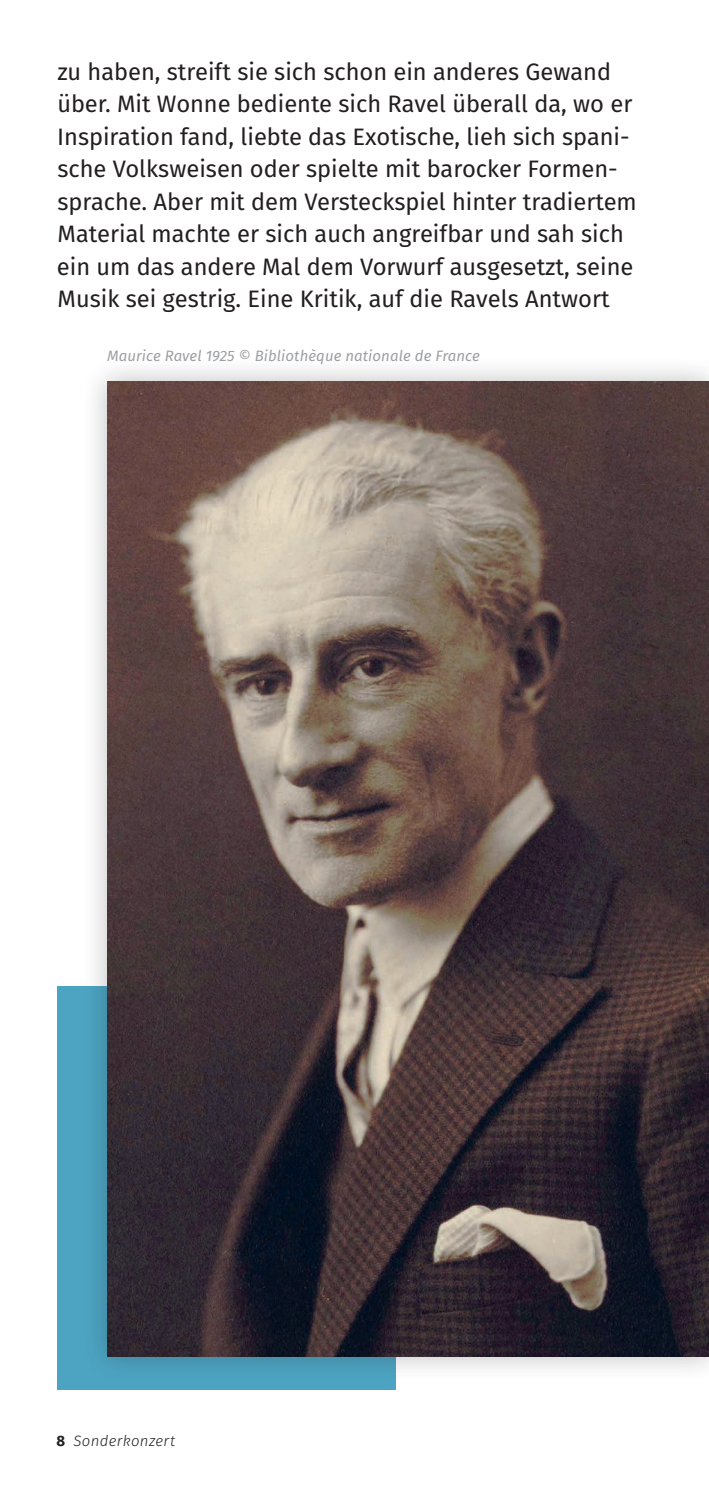
<style>
.page{position:relative;width:709px;height:1489px;background:#fff}
.page>*{position:absolute;margin:0;border:0;box-sizing:border-box;transform-origin:0 0}
.Fließtext{font:23.75px/32.5px "Fira Sans";color:#231f20}
.Fotocredit{font:italic 15px "Fira Sans";letter-spacing:.005em;color:#9d9fa2}
.t1{font:italic 300 15px "Fira Sans";letter-spacing:.025em;color:#231f20}
.s1{font-weight:700;font-style:normal}
</style>
<div class="page">
<div style="left:57px;top:986px;width:339px;height:403px;background:#4ca4c2"></div>
<div style="left:82px;top:356px;width:627px;height:1026px;background:#231f20;opacity:.3"></div>
<img style="left:108px;top:382px;width:601px;height:974px">
<p class="Fließtext" style="left:57px;top:54px;width:581px">zu haben, streift sie sich schon ein anderes Gewand über. Mit Wonne bediente sich Ravel überall da, wo er Inspiration fand, liebte das Exotische, lieh sich spani&shy;sche Volksweisen oder spielte mit barocker Formen&shy;sprache. Aber mit dem Versteckspiel hinter tradiertem Material machte er sich auch angreifbar und sah sich ein um das andere Mal dem Vorwurf ausgesetzt, seine Musik sei gestrig. Eine Kritik, auf die Ravels Antwort</p>
<p class="Fotocredit" style="left:107px;top:344px;width:374px">Maurice Ravel 1925 © Bibliothèque nationale de France</p>
<p class="t1" style="left:56px;top:1430px;width:120px"><span class="s1">8</span> Sonderkonzert</p>
</div>
